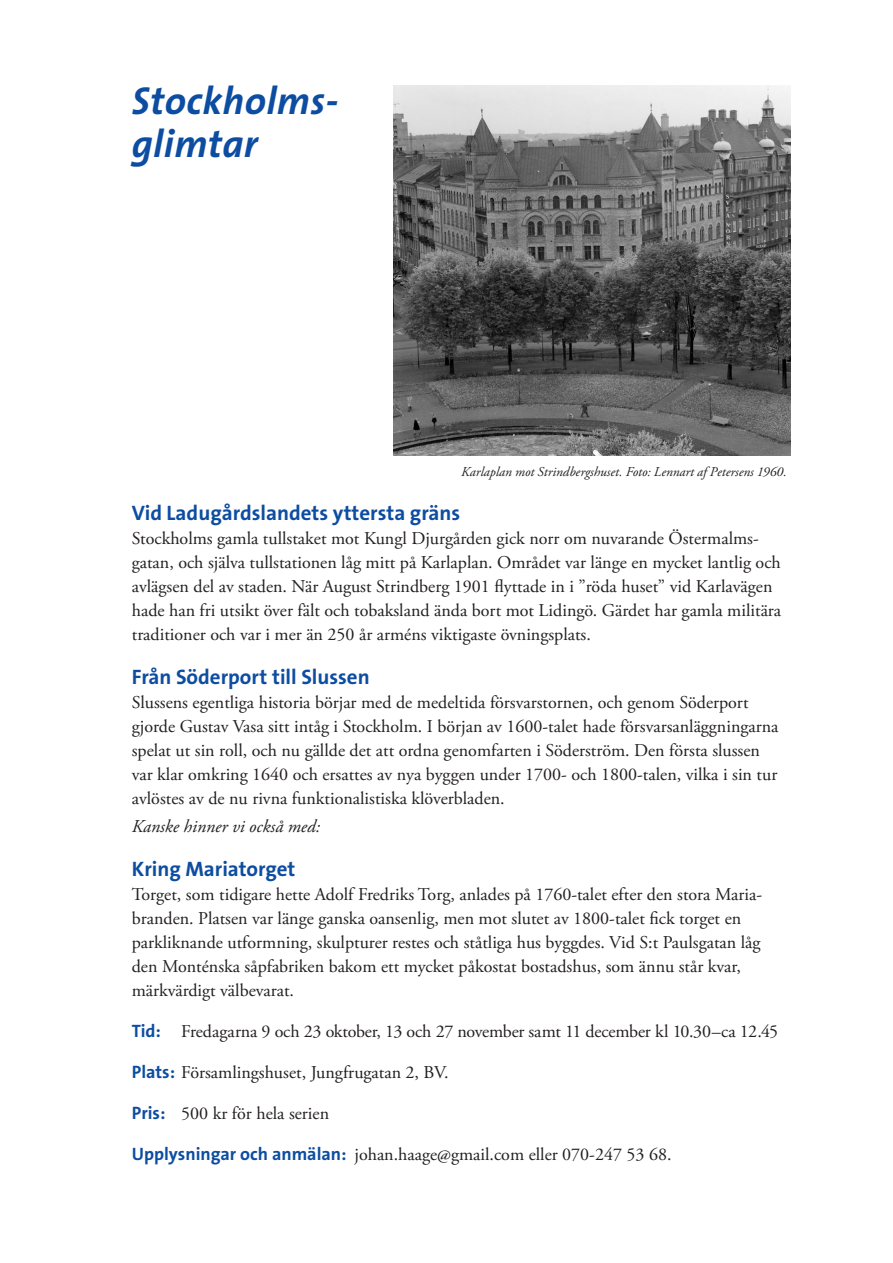
<style>
.page{position:relative;width:893px;height:1263px;background:#fff}
.page>*{position:absolute;margin:0;border:0;box-sizing:border-box;transform-origin:0 0}
.rubrik{font:italic 700 39px/43.5px "The Sans B7";letter-spacing:.01em;color:#0d4da1}
.mellrubbe{font:700 21px "The Sans B7";color:#0d4da1}
.Bröd{font:18px/24px "Adobe Garamond Pro";color:#231f20}
.Bröd-2{font:italic 18px "Adobe Garamond Pro";color:#231f20}
.Bröd-3{font:italic 13.5px "Adobe Garamond Pro";letter-spacing:.005em;color:#231f20}
.s1{font-family:"The Sans B7";font-weight:700;color:#0d4da1}
</style>
<div class="page">
<img style="left:393px;top:85px;width:398px;height:370px">
<p class="rubrik" style="left:132px;top:80px;width:208px">Stockholms&shy;glimtar</p>
<p class="Bröd-3" style="left:461px;top:463px;width:327px">Karlaplan mot Strindbergshuset. Foto: Lennart af Petersens 1960.</p>
<p class="mellrubbe" style="left:132px;top:501px;width:330px">Vid Ladugårdslandets yttersta gräns</p>
<p class="Bröd" style="left:132px;top:527px;width:651px">Stockholms gamla tullstaket mot Kungl Djurgården gick norr om nuvarande Östermalms&shy;gatan, och själva tullstationen låg mitt på Karlaplan. Området var länge en mycket lantlig och avlägsen del av staden. När August Strindberg 1901 flyttade in i ”röda huset” vid Karlavägen hade han fri utsikt över fält och tobaksland ända bort mot Lidingö. Gärdet har gamla militära traditioner och var i mer än 250 år arméns viktigaste övningsplats.</p>
<p class="mellrubbe" style="left:132px;top:665px;width:239px">Från Söderport till Slussen</p>
<p class="Bröd" style="left:132px;top:691px;width:648px">Slussens egentliga historia börjar med de medeltida försvarstornen, och genom Söderport gjorde Gustav Vasa sitt intåg i Stockholm. I början av 1600-talet hade försvarsanläggningarna spelat ut sin roll, och nu gällde det att ordna genomfarten i Söderström. Den första slussen var klar omkring 1640 och ersattes av nya byggen under 1700- och 1800-talen, vilka i sin tur avlöstes av de nu rivna funktionalistiska klöverbladen.</p>
<p class="Bröd-2" style="left:132px;top:816px;width:190px">Kanske hinner vi också med:</p>
<p class="mellrubbe" style="left:132px;top:858px;width:165px">Kring Mariatorget</p>
<p class="Bröd" style="left:132px;top:883px;width:632px">Torget, som tidigare hette Adolf Fredriks Torg, anlades på 1760-talet efter den stora Maria&shy;branden. Platsen var länge ganska oansenlig, men mot slutet av 1800-talet fick torget en parkliknande utformning, skulpturer restes och ståtliga hus byggdes. Vid S:t Paulsgatan låg den Monténska såpfabriken bakom ett mycket påkostat bostadshus, som ännu står kvar, märkvärdigt välbevarat.</p>
<p class="Bröd" style="left:132px;top:1020px;width:648px"><span class="s1">Tid:</span> Fredagarna 9 och 23 oktober, 13 och 27 november samt 11 december kl 10.30–ca 12.45</p>
<p class="Bröd" style="left:132px;top:1061px;width:318px"><span class="s1">Plats:</span> Församlingshuset, Jungfrugatan 2, BV.</p>
<p class="Bröd" style="left:132px;top:1102px;width:199px"><span class="s1">Pris:</span> 500 kr för hela serien</p>
<p class="Bröd" style="left:132px;top:1143px;width:541px"><span class="s1">Upplysningar och anmälan:</span> johan.haage@gmail.com eller 070-247 53 68.</p>
</div>
